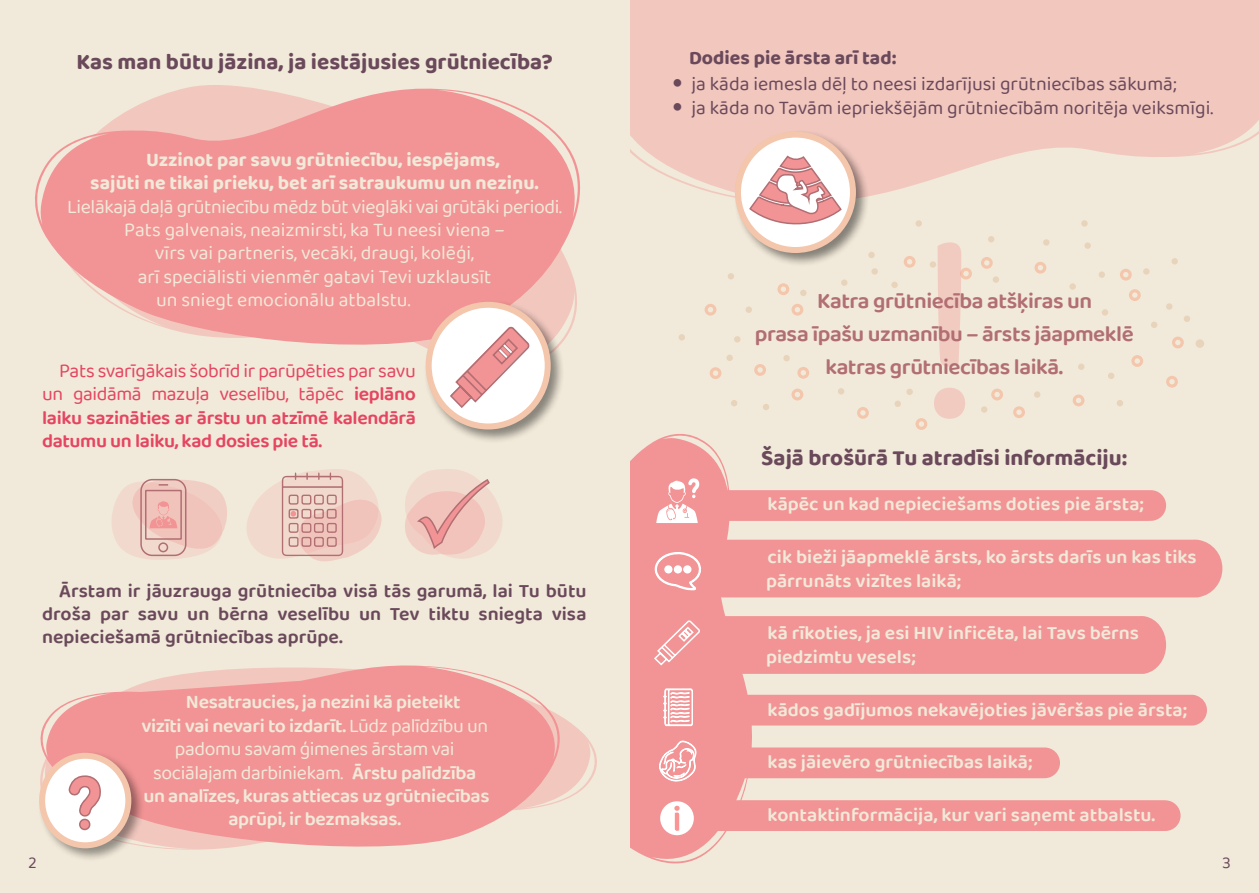
<style>
.page{position:relative;width:1259px;height:893px;background:#f1e9d9}
.page>*{position:absolute;margin:0;border:0;box-sizing:border-box;transform-origin:0 0}
.t1{font:600 22.5px "Baloo Paaji 2";letter-spacing:-.02em;color:#b16e73}
.t2{font:700 22.5px "Baloo Paaji 2";color:#6a495b}
.t3{font:600 19.5px/23.4px "Baloo Paaji 2";color:#f1e9d9}
.t4{font:19.5px "Baloo Paaji 2";color:#f1e9d9}
.t5{font:600 19.5px/23.4px "Baloo Paaji 2";letter-spacing:-.02em;color:#e54560;text-align:justify}
.t6{font:600 19.5px/23.4px "Baloo Paaji 2";color:#6a495b;text-align:justify}
.t7{font:600 19.5px "Baloo Paaji 2";letter-spacing:-.02em;color:#f1e9d9}
.t8{font:19.5px "Baloo Paaji 2";letter-spacing:-.02em;color:#f1e9d9}
.t9{font:19.5px/23.4px "Baloo Paaji 2";color:#6a495b}
.t10{font:700 19.5px/23.4px "Baloo Paaji 2";color:#f1e9d9}
.t11{font:700 19.5px "Baloo Paaji 2";color:#6a495b}
.t12{font:16.5px "Baloo Paaji 2";color:#6a495b}
.s1{font-weight:400}
.s2{font-weight:600}
</style>
<div class="page">
<svg style="left:630px;top:434px;width:123px;height:430px;fill:#f29495"></svg>
<svg style="left:630px;top:0;width:629px;height:197px;fill:#f1c7be"></svg>
<svg style="left:112px;top:478px;width:115px;height:82px"></svg>
<svg style="left:656px;top:478px;width:43px;height:45px"></svg>
<div style="left:732px;top:129px;width:138px;height:138px;background:#000;opacity:.45"></div>
<svg style="left:738px;top:135px;width:115px;height:115px;fill:#fff"></svg>
<div style="left:735px;top:132px;width:121px;height:121px;border:6px solid #f4c6ac;border-radius:50%"></div>
<svg style="left:748px;top:154px;width:95px;height:76px"></svg>
<div style="left:660px;top:801px;width:34px;height:34px;background:#fff;border-radius:50%"></div>
<div style="left:705px;top:490px;width:461px;height:31px;background:#f29495"></div>
<svg style="left:658px;top:688px;width:549px;height:143px"></svg>
<div style="left:652px;top:540px;width:570px;height:57px;background:#f29495"></div>
<svg style="left:43px;top:85px;width:536px;height:261px;fill:#f29495"></svg>
<div style="left:423px;top:300px;width:142px;height:144px;background:#000;opacity:.43"></div>
<svg style="left:429px;top:305px;width:119px;height:121px;fill:#fff"></svg>
<div style="left:426px;top:302px;width:125px;height:127px;border:6px solid #f4c6ac;border-radius:50%"></div>
<svg style="left:449px;top:325px;width:82px;height:84px"></svg>
<svg style="left:561px;top:717px;width:36px;height:84px;fill:#f1c7be"></svg>
<svg style="left:40px;top:665px;width:521px;height:185px;fill:#f29495"></svg>
<div style="left:37px;top:751px;width:108px;height:111px;background:#000;opacity:.4"></div>
<div style="left:42px;top:756px;width:86px;height:89px;background:#fff;border-radius:50%"></div>
<div style="left:39px;top:753px;width:92px;height:95px;border:6px solid #f4c6ac;border-radius:50%"></div>
<svg style="left:68px;top:775px;width:33px;height:47px"></svg>
<div style="left:80px;top:819px;width:10px;height:10px;background:#f29495;border-radius:50%"></div>
<div style="left:79px;top:819px;width:11px;height:11px;border:2px solid #b16e73;border-radius:50%"></div>
<svg style="left:777px;top:283px;width:12px;height:12px"></svg>
<svg style="left:791px;top:304px;width:12px;height:12px"></svg>
<svg style="left:754px;top:364px;width:12px;height:12px"></svg>
<svg style="left:791px;top:389px;width:12px;height:11px"></svg>
<svg style="left:704px;top:304px;width:12px;height:12px"></svg>
<svg style="left:903px;top:256px;width:12px;height:12px"></svg>
<svg style="left:1131px;top:355px;width:12px;height:12px"></svg>
<svg style="left:709px;top:367px;width:12px;height:12px"></svg>
<svg style="left:1072px;top:395px;width:12px;height:11px"></svg>
<svg style="left:1129px;top:289px;width:11px;height:12px"></svg>
<svg style="left:1120px;top:269px;width:11px;height:12px"></svg>
<svg style="left:981px;top:257px;width:11px;height:12px"></svg>
<svg style="left:915px;top:418px;width:12px;height:12px"></svg>
<svg style="left:797px;top:367px;width:12px;height:12px"></svg>
<svg style="left:1034px;top:262px;width:12px;height:12px"></svg>
<svg style="left:1166px;top:376px;width:12px;height:12px"></svg>
<svg style="left:1172px;top:337px;width:11px;height:11px"></svg>
<svg style="left:1013px;top:406px;width:12px;height:12px"></svg>
<svg style="left:991px;top:389px;width:12px;height:11px"></svg>
<svg style="left:857px;top:407px;width:12px;height:12px"></svg>
<div style="left:1195px;top:339px;width:9px;height:9px;background:#e8d4bb;border-radius:50%"></div>
<div style="left:1098px;top:271px;width:7px;height:7px;background:#e8d4bb;border-radius:50%"></div>
<div style="left:1081px;top:220px;width:6px;height:7px;background:#e8d4bb;border-radius:50%"></div>
<div style="left:1043px;top:239px;width:6px;height:7px;background:#e8d4bb;border-radius:50%"></div>
<div style="left:1084px;top:242px;width:7px;height:7px;background:#e8d4bb;border-radius:50%"></div>
<div style="left:1171px;top:258px;width:7px;height:7px;background:#e8d4bb;border-radius:50%"></div>
<div style="left:1143px;top:268px;width:6px;height:7px;background:#e8d4bb;border-radius:50%"></div>
<svg style="left:988px;top:236px;width:6px;height:6px"></svg>
<div style="left:915px;top:220px;width:7px;height:7px;background:#e8d4bb;border-radius:50%"></div>
<svg style="left:868px;top:252px;width:6px;height:6px"></svg>
<svg style="left:728px;top:273px;width:6px;height:6px"></svg>
<svg style="left:731px;top:400px;width:6px;height:6px"></svg>
<div style="left:1069px;top:283px;width:7px;height:7px;background:#e8d4bb;border-radius:50%"></div>
<div style="left:992px;top:276px;width:7px;height:7px;background:#e8d4bb;border-radius:50%"></div>
<div style="left:929px;top:261px;width:7px;height:7px;background:#e8d4bb;border-radius:50%"></div>
<svg style="left:891px;top:282px;width:6px;height:6px"></svg>
<div style="left:871px;top:268px;width:7px;height:7px;background:#e8d4bb;border-radius:50%"></div>
<svg style="left:800px;top:290px;width:6px;height:6px"></svg>
<div style="left:841px;top:279px;width:6px;height:7px;background:#e8d4bb;border-radius:50%"></div>
<div style="left:745px;top:307px;width:7px;height:6px;background:#e8d4bb;border-radius:50%"></div>
<svg style="left:734px;top:336px;width:6px;height:6px"></svg>
<div style="left:726px;top:355px;width:7px;height:6px;background:#e8d4bb;border-radius:50%"></div>
<div style="left:678px;top:334px;width:7px;height:6px;background:#e8d4bb;border-radius:50%"></div>
<div style="left:1183px;top:316px;width:7px;height:6px;background:#e8d4bb;border-radius:50%"></div>
<div style="left:783px;top:355px;width:7px;height:6px;background:#e8d4bb;border-radius:50%"></div>
<svg style="left:763px;top:404px;width:6px;height:6px"></svg>
<div style="left:838px;top:388px;width:6px;height:7px;background:#e8d4bb;border-radius:50%"></div>
<div style="left:1101px;top:309px;width:7px;height:7px;background:#e8d4bb;border-radius:50%"></div>
<div style="left:906px;top:389px;width:7px;height:6px;background:#e8d4bb;border-radius:50%"></div>
<div style="left:894px;top:401px;width:7px;height:6px;background:#e8d4bb;border-radius:50%"></div>
<div style="left:981px;top:406px;width:6px;height:7px;background:#e8d4bb;border-radius:50%"></div>
<svg style="left:1151px;top:322px;width:6px;height:6px"></svg>
<div style="left:1034px;top:391px;width:6px;height:7px;background:#e8d4bb;border-radius:50%"></div>
<svg style="left:1078px;top:364px;width:6px;height:6px"></svg>
<svg style="left:1108px;top:373px;width:6px;height:6px"></svg>
<div style="left:1116px;top:400px;width:7px;height:6px;background:#e8d4bb;border-radius:50%"></div>
<div style="left:1166px;top:303px;width:6px;height:7px;background:#e8d4bb;border-radius:50%"></div>
<svg style="left:934px;top:242px;width:38px;height:177px"></svg>
<svg style="left:405px;top:469px;width:97px;height:90px"></svg>
<svg style="left:247px;top:469px;width:135px;height:92px"></svg>
<div style="left:653px;top:616px;width:513px;height:58px;background:#f29495"></div>
<svg style="left:673px;top:79px;width:8px;height:8px"></svg>
<svg style="left:673px;top:103px;width:8px;height:8px"></svg>
<p class="t2" style="left:76px;top:48px;width:478px">Kas man būtu jāzina, ja iestājusies grūtniecība?</p>
<p class="t10" style="left:90px;top:147px;width:450px;text-indent:56px">Uzzinot par savu grūtniecību, iespējams, sajūti ne tikai prieku, bet arī satraukumu un neziņu.</p>
<p class="t8" style="left:67px;top:194px;width:496px">Lielākajā daļā grūtniecību mēdz būt vieglāki vai grūtāki periodi.</p>
<p class="t4" style="left:124px;top:218px;width:382px">Pats galvenais, neaizmirsti, ka Tu neesi viena –</p>
<p class="t4" style="left:155px;top:241px;width:321px">vīrs vai partneris, vecāki, draugi, kolēģi,</p>
<p class="t4" style="left:138px;top:265px;width:355px">arī speciālisti vienmēr gatavi Tevi uzklausīt</p>
<p class="t4" style="left:156px;top:288px;width:256px">un sniegt emocionālu atbalstu.</p>
<p class="t5" style="left:42px;top:359px;width:375px;text-indent:17px"><span class="s1">Pats svarīgākais šobrīd ir parūpēties par savu un gaidāmā mazuļa veselību, tāpēc</span> ieplāno laiku sazināties ar ārstu un atzīmē kalendārā datumu un laiku, kad dosies pie tā.</p>
<p class="t6" style="left:42px;top:578px;width:546px;text-indent:17px">Ārstam ir jāuzrauga grūtniecība visā tās garumā, lai Tu būtu droša par savu un bērna veselību un Tev tiktu sniegta visa nepieciešamā grūtniecības aprūpe.</p>
<p class="t7" style="left:186px;top:690px;width:276px">Nesatraucies, ja nezini kā pieteikt</p>
<p class="t7" style="left:141px;top:714px;width:348px">vizīti vai nevari to izdarīt. <span class="s1">Lūdz palīdzību un</span></p>
<p class="t8" style="left:175px;top:737px;width:281px">padomu savam ģimenes ārstam vai</p>
<p class="t8" style="left:153px;top:760px;width:325px">sociālajam darbiniekam. <span class="s2">Ārstu palīdzība</span></p>
<p class="t7" style="left:143px;top:784px;width:347px">un analīzes, kuras attiecas uz grūtniecības</p>
<p class="t7" style="left:228px;top:807px;width:174px">aprūpi, ir bezmaksas.</p>
<p class="t11" style="left:689px;top:46px;width:209px">Dodies pie ārsta arī tad:</p>
<p class="t9" style="left:691px;top:72px;width:523px">ja kāda iemesla dēļ to neesi izdarījusi grūtniecības sākumā;<br>ja kāda no Tavām iepriekšējām grūtniecībām noritēja veiksmīgi.</p>
<p class="t1" style="left:817px;top:287px;width:277px">Katra grūtniecība atšķiras un</p>
<p class="t1" style="left:755px;top:320px;width:380px">prasa īpašu uzmanību – ārsts jāapmeklē</p>
<p class="t1" style="left:825px;top:353px;width:239px">katras grūtniecības laikā.</p>
<p class="t2" style="left:761px;top:444px;width:368px">Šajā brošūrā Tu atradīsi informāciju:</p>
<p class="t3" style="left:767px;top:492px;width:378px">kāpēc un kad nepieciešams doties pie ārsta;</p>
<p class="t3" style="left:766px;top:545px;width:432px">cik bieži jāapmeklē ārsts, ko ārsts darīs un kas tiks pārrunāts vizītes laikā;</p>
<p class="t3" style="left:766px;top:621px;width:374px">kā rīkoties, ja esi HIV inficēta, lai Tavs bērns piedzimtu vesels;</p>
<p class="t3" style="left:767px;top:697px;width:421px">kādos gadījumos nekavējoties jāvēršas pie ārsta;</p>
<p class="t3" style="left:767px;top:750px;width:267px">kas jāievēro grūtniecības laikā;</p>
<p class="t3" style="left:767px;top:803px;width:389px">kontaktinformācija, kur vari saņemt atbalstu.</p>
<p class="t12" style="left:28px;top:852px;width:10px">2</p>
<p class="t12" style="left:1222px;top:852px;width:10px">3</p>
</div>
